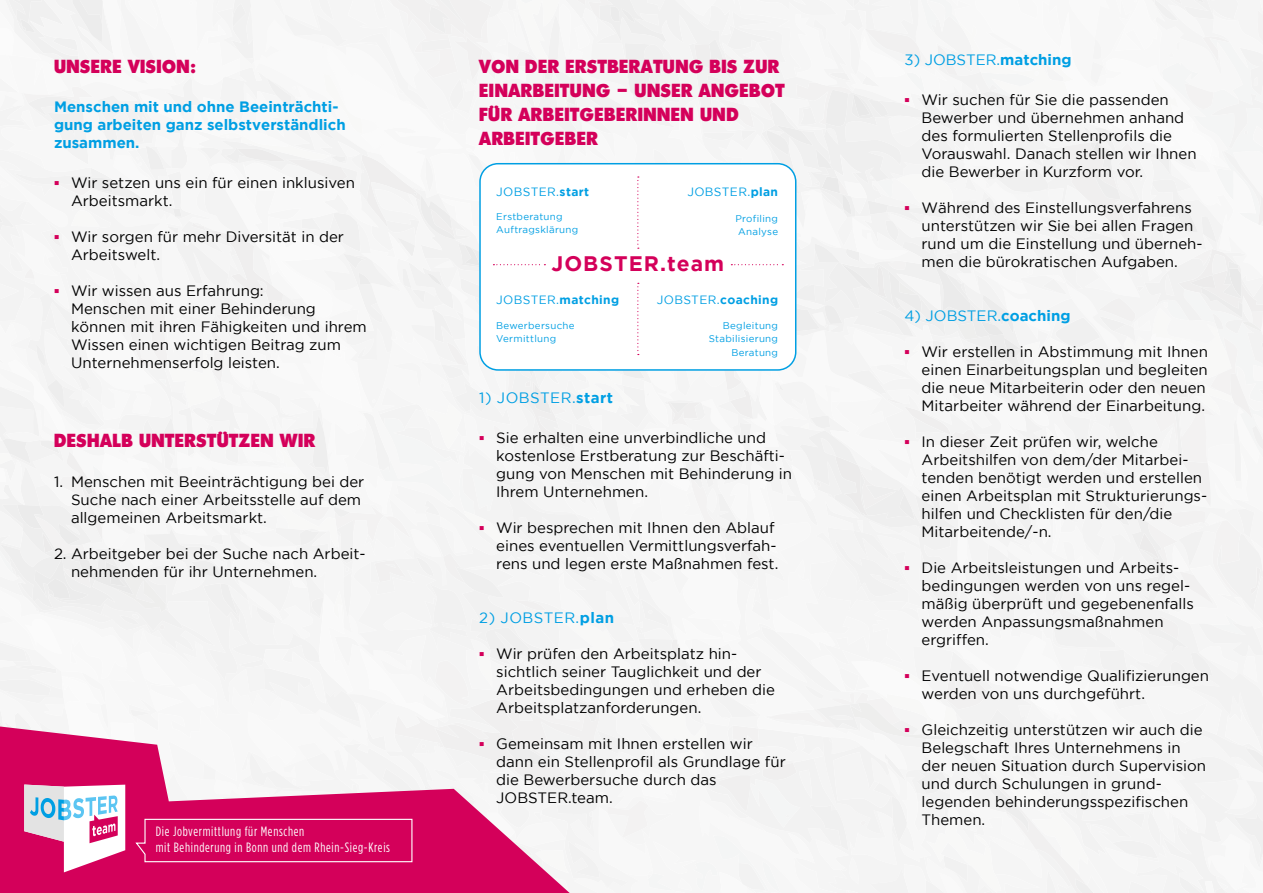
<style>
.page{position:relative;width:1263px;height:893px;background:#fff}
.page>*{position:absolute;margin:0;border:0;box-sizing:border-box;transform-origin:0 0}
.t1{font:700 21px "Gotham";letter-spacing:.05em;color:#d4005a}
.t2{font:800 18px/24px "Montreal";letter-spacing:.03em;color:#d4005a}
.t3{font:15px/18px "Gotham";color:#000}
.t4{font:700 15px/18px "Gotham";color:#009fe3}
.t5{font:15px "Gotham";letter-spacing:.01em;color:#009fe3}
.t6{font:15px "Gotham";letter-spacing:.03em;color:#009fe3}
.t7{font:13.5px/16.2px "Gotham Condensed";letter-spacing:.05em;color:#fff}
.t8{font:12px "Gotham";letter-spacing:.03em;color:#009fe3}
.t9{font:9.75px/13.5px "Gotham";letter-spacing:.03em;color:#009fe3}
.s1{font-family:"Arial";font-weight:700;color:#d4005a}
.s2{font-weight:700}
</style>
<div class="page">
<svg style="left:1175px;top:12px;width:44px;height:153px"></svg>
<div style="left:1138px;top:309px;width:37px;height:584px;background:#f5f5f5"></div>
<div style="left:1067px;top:71px;width:25px;height:822px;background:#f5f5f5"></div>
<svg style="left:996px;top:321px;width:8px;height:15px"></svg>
<div style="left:971px;top:51px;width:25px;height:842px;background:#f5f5f5"></div>
<div style="left:23px;top:0;width:948px;height:893px;background:#f4f4f4"></div>
<div style="left:870px;top:549px;width:56px;height:344px;background:#f5f5f5"></div>
<div style="left:733px;top:94px;width:137px;height:799px;background:#f5f5f5"></div>
<div style="left:777px;top:125px;width:56px;height:44px;background:#f0f0f0"></div>
<div style="left:0;top:155px;width:763px;height:738px;background:#f6f6f6"></div>
<div style="left:625px;top:44px;width:108px;height:119px;background:#f2f2f2"></div>
<div style="left:625px;top:95px;width:81px;height:798px;background:#f6f6f6"></div>
<div style="left:625px;top:371px;width:64px;height:522px;background:#f6f6f6"></div>
<svg style="left:625px;top:9px;width:10px;height:13px"></svg>
<div style="left:20px;top:5px;width:601px;height:888px;background:#f5f5f5"></div>
<svg style="left:464px;top:245px;width:15px;height:21px"></svg>
<div style="left:78px;top:273px;width:364px;height:322px;background:#f6f6f6"></div>
<div style="left:229px;top:163px;width:150px;height:81px;background:#f6f6f6"></div>
<svg style="left:110px;top:569px;width:17px;height:18px"></svg>
<svg style="left:49px;top:589px;width:5px;height:8px"></svg>
<svg style="left:0;top:726px;width:570px;height:167px;fill:#d4005a"></svg>
<svg style="left:24px;top:784px;width:101px;height:88px"></svg>
<svg style="left:134px;top:818px;width:279px;height:45px;background:#d60c62"></svg>
<div style="left:480px;top:164px;width:316px;height:206px;background:#fff;border-radius:18px"></div>
<div style="left:479px;top:163px;width:317px;height:208px;border:2px solid #009fe3;border-radius:18px"></div>
<svg style="left:637px;top:176px;width:2px;height:73px"></svg>
<svg style="left:637px;top:283px;width:2px;height:72px"></svg>
<svg style="left:731px;top:264px;width:52px;height:1px"></svg>
<svg style="left:493px;top:264px;width:52px;height:1px"></svg>
<p class="t2" style="left:54px;top:53px;width:143px">UNSERE VISION:</p>
<p class="t4" style="left:54px;top:98px;width:293px">Menschen mit und ohne Beeinträchti&shy;gung arbeiten ganz selbstverständlich zusammen.</p>
<p class="t3" style="left:71px;top:173px;width:285px;text-indent:-17px"><span class="s1">▪</span> Wir setzen uns ein für einen inklusiven<br>Arbeitsmarkt.</p>
<p class="t3" style="left:71px;top:227px;width:274px;text-indent:-17px"><span class="s1">▪</span> Wir sorgen für mehr Diversität in der<br>Arbeitswelt.</p>
<p class="t3" style="left:71px;top:281px;width:297px;text-indent:-17px"><span class="s1">▪</span> Wir wissen aus Erfahrung:<br>Menschen mit einer Behinderung können mit ihren Fähigkeiten und ihrem<br>Wissen einen wichtigen Beitrag zum<br>Unternehmenserfolg leisten.</p>
<p class="t2" style="left:54px;top:428px;width:263px">DESHALB UNTERSTÜTZEN WIR</p>
<p class="t3" style="left:71px;top:472px;width:295px;text-indent:-17px">1. Menschen mit Beeinträchtigung bei der<br>Suche nach einer Arbeitsstelle auf dem allgemeinen Arbeitsmarkt.</p>
<p class="t3" style="left:71px;top:544px;width:296px;text-indent:-17px">2. Arbeitgeber bei der Suche nach Arbeit&shy;nehmenden für ihr Unternehmen.</p>
<p class="t7" style="left:156px;top:823px;width:236px">Die Jobvermittlung für Menschen<br>mit Behinderung in Bonn und dem Rhein-Sieg-Kreis</p>
<p class="t2" style="left:479px;top:53px;width:307px">VON DER ERSTBERATUNG BIS ZUR<br>EINARBEITUNG – UNSER ANGEBOT<br>FÜR ARBEITGEBERINNEN UND<br>ARBEITGEBER</p>
<p class="t8" style="left:496px;top:185px;width:94px">JOBSTER.<span class="s2">start</span></p>
<p class="t9" style="left:496px;top:209px;width:84px">Erstberatung<br>Auftragsklärung</p>
<p class="t8" style="left:687px;top:185px;width:92px">JOBSTER.<span class="s2">plan</span></p>
<p class="t9" style="left:735px;top:211px;width:44px">Profiling<br>Analyse</p>
<h1 class="t1" style="left:551px;top:252px;width:174px">JOBSTER.team</h1>
<p class="t8" style="left:496px;top:293px;width:124px">JOBSTER.<span class="s2">matching</span></p>
<p class="t9" style="left:496px;top:319px;width:80px">Bewerbersuche<br>Vermittlung</p>
<p class="t8" style="left:657px;top:293px;width:123px">JOBSTER.<span class="s2">coaching</span></p>
<p class="t9" style="left:709px;top:319px;width:71px;text-align:right">Begleitung<br>Stabilisierung<br>Beratung</p>
<p class="t6" style="left:479px;top:390px;width:135px">1) JOBSTER.<span class="s2">start</span></p>
<p class="t3" style="left:496px;top:428px;width:297px;text-indent:-17px"><span class="s1">▪</span> Sie erhalten eine unverbindliche und kostenlose Erstberatung zur Beschäfti&shy;gung von Menschen mit Behinderung in Ihrem Unternehmen.</p>
<p class="t3" style="left:496px;top:518px;width:284px;text-indent:-17px"><span class="s1">▪</span> Wir besprechen mit Ihnen den Ablauf eines eventuellen Vermittlungsverfah&shy;rens und legen erste Maßnahmen fest.</p>
<p class="t6" style="left:479px;top:609px;width:136px">2) JOBSTER.<span class="s2">plan</span></p>
<p class="t3" style="left:496px;top:644px;width:280px;text-indent:-17px"><span class="s1">▪</span> Wir prüfen den Arbeitsplatz hin&shy;sichtlich seiner Tauglichkeit und der Arbeitsbedingungen und erheben die Arbeitsplatzanforderungen.</p>
<p class="t3" style="left:496px;top:734px;width:291px;text-indent:-17px"><span class="s1">▪</span> Gemeinsam mit Ihnen erstellen wir dann ein Stellenprofil als Grundlage für die Bewerbersuche durch das<br>JOBSTER.team.</p>
<p class="t5" style="left:904px;top:51px;width:169px">3) JOBSTER.<span class="s2">matching</span></p>
<p class="t3" style="left:921px;top:90px;width:277px;text-indent:-17px"><span class="s1">▪</span> Wir suchen für Sie die passenden Bewerber und übernehmen anhand des formulierten Stellenprofils die Vorauswahl. Danach stellen wir Ihnen die Bewerber in Kurzform vor.</p>
<p class="t3" style="left:921px;top:198px;width:282px;text-indent:-17px"><span class="s1">▪</span> Während des Einstellungsverfahrens unterstützen wir Sie bei allen Fragen rund um die Einstellung und überneh&shy;men die bürokratischen Aufgaben.</p>
<p class="t5" style="left:904px;top:307px;width:167px">4) JOBSTER.<span class="s2">coaching</span></p>
<p class="t3" style="left:921px;top:342px;width:288px;text-indent:-17px"><span class="s1">▪</span> Wir erstellen in Abstimmung mit Ihnen einen Einarbeitungsplan und begleiten die neue Mitarbeiterin oder den neuen Mitarbeiter während der Einarbeitung.</p>
<p class="t3" style="left:921px;top:432px;width:287px;text-indent:-17px"><span class="s1">▪</span> In dieser Zeit prüfen wir, welche Arbeitshilfen von dem/der Mitarbei&shy;tenden benötigt werden und erstellen einen Arbeitsplan mit Strukturierungs&shy;hilfen und Checklisten für den/die Mitarbeitende/-n.</p>
<p class="t3" style="left:921px;top:558px;width:274px;text-indent:-17px"><span class="s1">▪</span> Die Arbeitsleistungen und Arbeits&shy;bedingungen werden von uns regel&shy;mäßig überprüft und gegebenenfalls werden Anpassungsmaßnahmen ergriffen.</p>
<p class="t3" style="left:922px;top:666px;width:289px;text-indent:-17px"><span class="s1">▪</span> Eventuell notwendige Qualifizierungen werden von uns durchgeführt.</p>
<p class="t3" style="left:922px;top:720px;width:286px;text-indent:-17px"><span class="s1">▪</span> Gleichzeitig unterstützen wir auch die<br>Belegschaft Ihres Unternehmens in der neuen Situation durch Supervision und durch Schulungen in grund&shy;legenden behinderungsspezifischen<br>Themen.</p>
</div>
